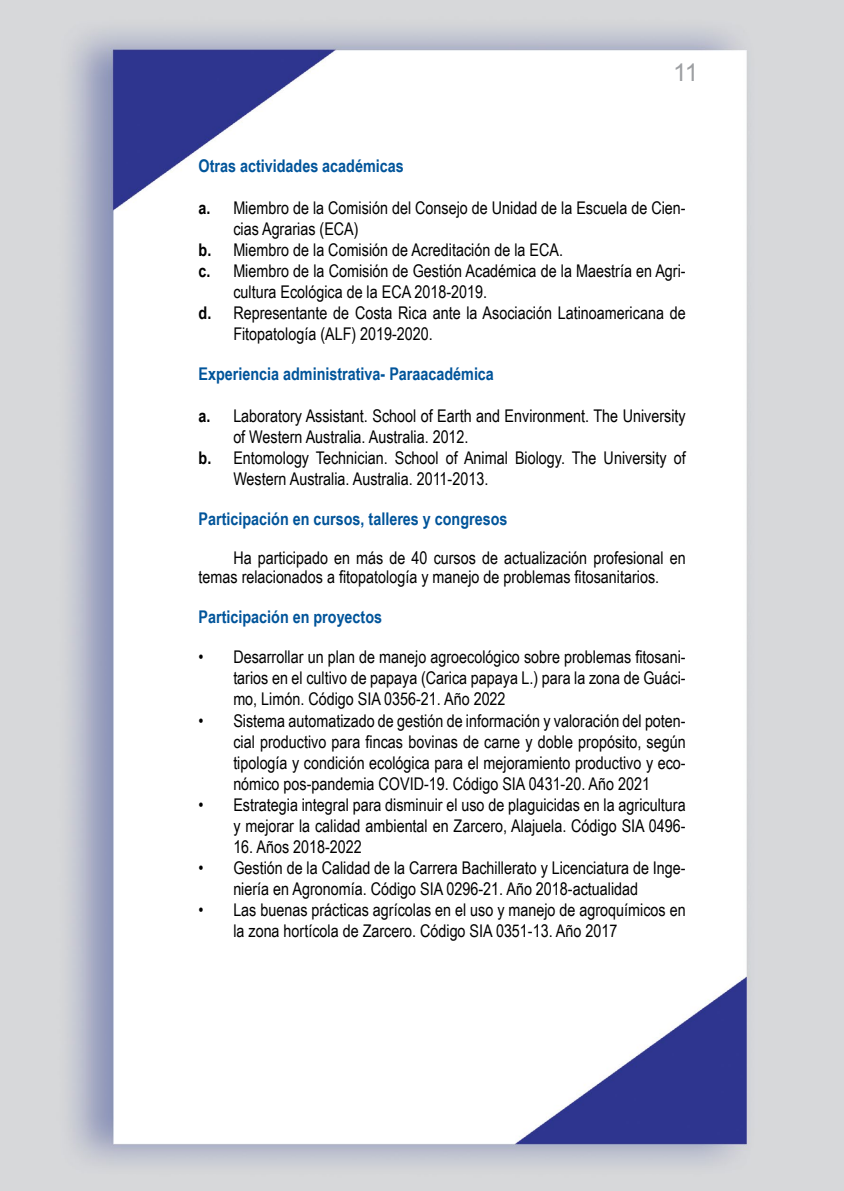
<style>
.page{position:relative;width:844px;height:1191px;background:#fff}
.page>*{position:absolute;margin:0;border:0;box-sizing:border-box;transform-origin:0 0}
.t1{font:24.5px "Arial";color:#9d9fa2}
.t2{font:17.5px/21px "Arial Narrow";color:#000}
.t3{font:700 17.5px "Arial Narrow";color:#00549a}
.s1{font-weight:700}
</style>
<div class="page">
<img style="left:0;top:0;width:843px;height:1191px">
<h1 class="t1" style="left:672px;top:56px;width:27px">11</h1>
<p class="t3" style="left:198px;top:152px;width:207px">Otras actividades académicas</p>
<p class="t2" style="left:198px;top:196px;width:488px"><span class="s1">a.</span> Miembro de la Comisión del Consejo de Unidad de la Escuela de Cien-</p>
<p class="t2" style="left:233px;top:217px;width:127px">cias Agrarias (ECA)</p>
<p class="t2" style="left:198px;top:238px;width:366px"><span class="s1">b.</span> Miembro de la Comisión de Acreditación de la ECA.</p>
<p class="t2" style="left:198px;top:259px;width:488px"><span class="s1">c.</span> Miembro de la Comisión de Gestión Académica de la Maestría en Agri-</p>
<p class="t2" style="left:233px;top:280px;width:255px">cultura Ecológica de la ECA 2018-2019.</p>
<p class="t2" style="left:198px;top:301px;width:488px"><span class="s1">d.</span> Representante de Costa Rica ante la Asociación Latinoamericana de</p>
<p class="t2" style="left:233px;top:322px;width:201px">Fitopatología (ALF) 2019-2020.</p>
<p class="t3" style="left:198px;top:360px;width:297px">Experiencia administrativa- Paraacadémica</p>
<p class="t2" style="left:198px;top:404px;width:488px"><span class="s1">a.</span> Laboratory Assistant. School of Earth and Environment. The University</p>
<p class="t2" style="left:233px;top:425px;width:237px">of Western Australia. Australia. 2012.</p>
<p class="t2" style="left:198px;top:446px;width:488px"><span class="s1">b.</span> Entomology Technician. School of Animal Biology. The University of</p>
<p class="t2" style="left:233px;top:467px;width:256px">Western Australia. Australia. 2011-2013.</p>
<p class="t3" style="left:198px;top:506px;width:310px">Participación en cursos, talleres y congresos</p>
<p class="t2" style="left:198px;top:547px;width:488px;line-height:19.2px;text-indent:35px">Ha participado en más de 40 cursos de actualización profesional en temas relacionados a fitopatología y manejo de problemas fitosanitarios.</p>
<p class="t3" style="left:198px;top:604px;width:185px">Participación en proyectos</p>
<p class="t2" style="left:233px;top:646px;width:454px;text-align:justify;text-indent:-35px">• Desarrollar un plan de manejo agroecológico sobre problemas fitosani&shy;tarios en el cultivo de papaya (Carica papaya L.) para la zona de Guáci&shy;mo, Limón. Código SIA 0356-21. Año 2022</p>
<p class="t2" style="left:233px;top:709px;width:454px;text-align:justify;text-indent:-35px">• Sistema automatizado de gestión de información y valoración del poten&shy;cial productivo para fincas bovinas de carne y doble propósito, según tipología y condición ecológica para el mejoramiento productivo y eco&shy;nómico pos-pandemia COVID-19. Código SIA 0431-20. Año 2021</p>
<p class="t2" style="left:198px;top:793px;width:488px;text-align:right">• Estrategia integral para disminuir el uso de plaguicidas en la agricultura y mejorar la calidad ambiental en Zarcero, Alajuela. Código SIA 0496-</p>
<p class="t2" style="left:233px;top:835px;width:130px">16. Años 2018-2022</p>
<p class="t2" style="left:233px;top:856px;width:454px;text-indent:-35px">• Gestión de la Calidad de la Carrera Bachillerato y Licenciatura de Inge&shy;niería en Agronomía. Código SIA 0296-21. Año 2018-actualidad</p>
<p class="t2" style="left:233px;top:898px;width:453px;text-indent:-35px">• Las buenas prácticas agrícolas en el uso y manejo de agroquímicos en la zona hortícola de Zarcero. Código SIA 0351-13. Año 2017</p>
</div>
